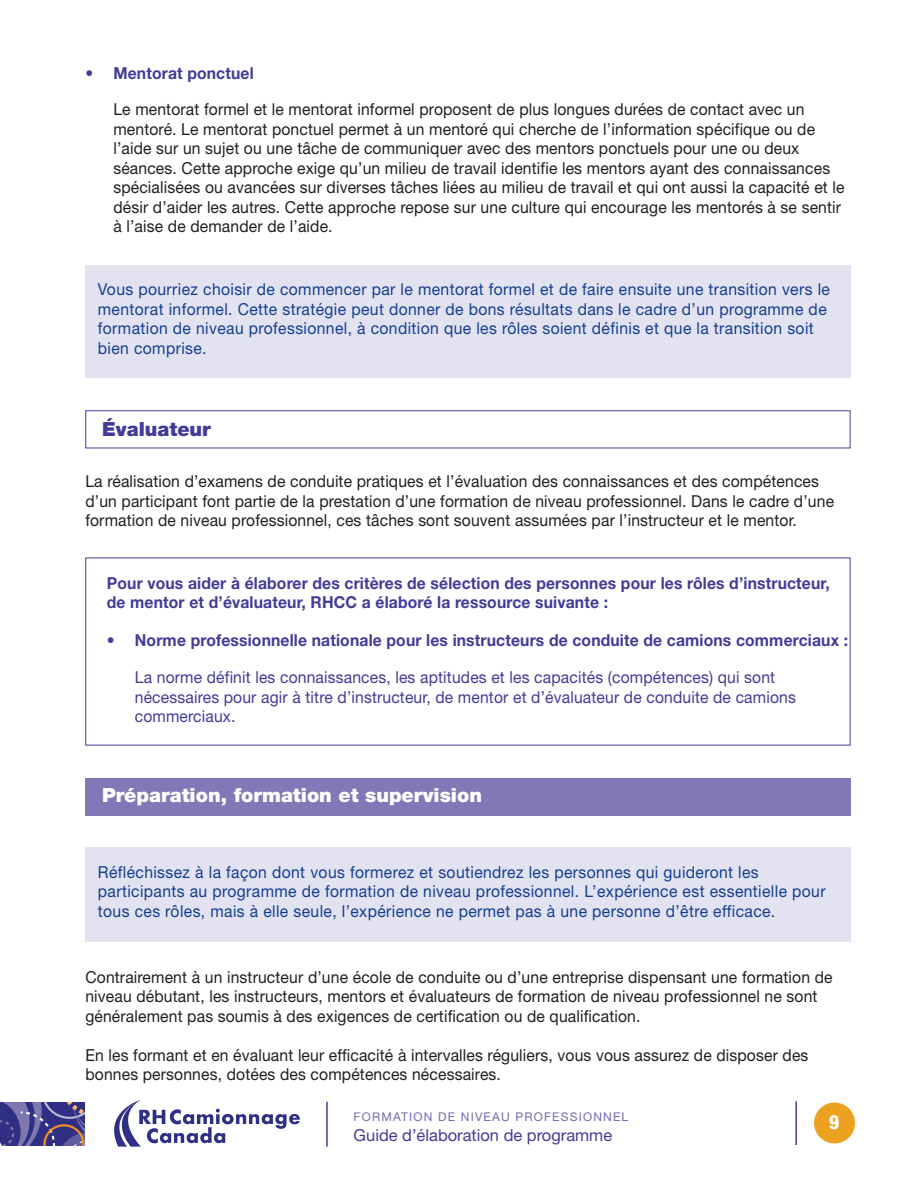
<style>
.page{position:relative;width:918px;height:1188px;background:#fff}
.page>*{position:absolute;margin:0;border:0;box-sizing:border-box;transform-origin:0 0}
.t1{font:900 19.5px "Helvetica Neue LT Std";color:#fff}
.t2{font:900 19.5px "Helvetica Neue LT Std";color:#433b98}
.t3{font:800 condensed 19.5px "Helvetica Neue LT Std";color:#fff}
.t4{font:16.5px/19.5px "Helvetica Neue LT Std";letter-spacing:.01em;color:#231f20;scale:.95 1}
.t5{font:16.5px/19.5px "Helvetica Neue LT Std";letter-spacing:.025em;color:#133f90;scale:.95 1}
.t6{font:700 16.5px/19.5px "Helvetica Neue LT Std";letter-spacing:.01em;color:#433b98;scale:.95 1}
.t7{font:16.5px/19.5px "Helvetica Neue LT Std";letter-spacing:.01em;color:#433b98;scale:.95 1}
.t8{font:16.5px "Helvetica Neue LT Std";letter-spacing:.01em;color:#433b98}
.t9{font:12px "Helvetica Neue LT Std";letter-spacing:.1em;color:#736ab0}
</style>
<div class="page">
<hr style="left:795px;top:1101px;width:2px;height:44px;background:#433b98">
<div style="left:814px;top:1103px;width:41px;height:40px;background:#eca220;border-radius:50%"></div>
<div style="left:85px;top:266px;width:765px;height:112px;background:#e3e2f1"></div>
<div style="left:85px;top:847px;width:765px;height:94px;background:#e3e2f1"></div>
<div style="left:85px;top:410px;width:765px;height:38px;border:1px solid #433b98"></div>
<div style="left:85px;top:778px;width:765px;height:38px;background:#8178b8"></div>
<hr style="left:326px;top:1102px;width:2px;height:45px;background:#433b98">
<svg style="left:0;top:1102px;width:84px;height:44px;background:#524c8e"></svg>
<svg style="left:114px;top:1100px;width:186px;height:47px"></svg>
<p class="t6" style="left:85px;top:65px;width:179px">• Mentorat ponctuel</p>
<p class="t4" style="left:113px;top:101px;width:771px">Le mentorat formel et le mentorat informel proposent de plus longues durées de contact avec un mentoré. Le mentorat ponctuel permet à un mentoré qui cherche de l’information spécifique ou de l’aide sur un sujet ou une tâche de communiquer avec des mentors ponctuels pour une ou deux séances. Cette approche exige qu’un milieu de travail identifie les mentors ayant des connaissances spécialisées ou avancées sur diverses tâches liées au milieu de travail et qui ont aussi la capacité et le désir d’aider les autres. Cette approche repose sur une culture qui encourage les mentorés à se sentir à l’aise de demander de l’aide.</p>
<p class="t5" style="left:98px;top:281px;width:772px">Vous pourriez choisir de commencer par le mentorat formel et de faire ensuite une transition vers le mentorat informel. Cette stratégie peut donner de bons résultats dans le cadre d’un programme de formation de niveau professionnel, à condition que les rôles soient définis et que la transition soit bien comprise.</p>
<p class="t2" style="left:102px;top:422px;width:110px">Évaluateur</p>
<p class="t4" style="left:85px;top:473px;width:790px">La réalisation d’examens de conduite pratiques et l’évaluation des connaissances et des compétences d’un participant font partie de la prestation d’une formation de niveau professionnel. Dans le cadre d’une formation de niveau professionnel, ces tâches sont souvent assumées par l’instructeur et le mentor.</p>
<p class="t6" style="left:107px;top:575px;width:762px">Pour vous aider à élaborer des critères de sélection des personnes pour les rôles d’instructeur, de mentor et d’évaluateur, RHCC a élaboré la ressource suivante :</p>
<p class="t6" style="left:107px;top:632px;width:782px">• Norme professionnelle nationale pour les instructeurs de conduite de camions commerciaux :</p>
<p class="t7" style="left:135px;top:669px;width:697px">La norme définit les connaissances, les aptitudes et les capacités (compétences) qui sont nécessaires pour agir à titre d’instructeur, de mentor et d’évaluateur de conduite de camions commerciaux.</p>
<p class="t1" style="left:102px;top:788px;width:381px">Préparation, formation et supervision</p>
<p class="t5" style="left:98px;top:864px;width:768px">Réfléchissez à la façon dont vous formerez et soutiendrez les personnes qui guideront les participants au programme de formation de niveau professionnel. L’expérience est essentielle pour tous ces rôles, mais à elle seule, l’expérience ne permet pas à une personne d’être efficace.</p>
<p class="t4" style="left:85px;top:969px;width:788px">Contrairement à un instructeur d’une école de conduite ou d’une entreprise dispensant une formation de niveau débutant, les instructeurs, mentors et évaluateurs de formation de niveau professionnel ne sont généralement pas soumis à des exigences de certification ou de qualification.</p>
<p class="t4" style="left:85px;top:1047px;width:763px">En les formant et en évaluant leur efficacité à intervalles réguliers, vous vous assurez de disposer des bonnes personnes, dotées des compétences nécessaires.</p>
<p class="t9" style="left:354px;top:1113px;width:276px">FORMATION DE NIVEAU PROFESSIONNEL</p>
<p class="t8" style="left:354px;top:1129px;width:260px">Guide d’élaboration de programme</p>
<p class="t3" style="left:829px;top:1115px;width:12px">9</p>
</div>
